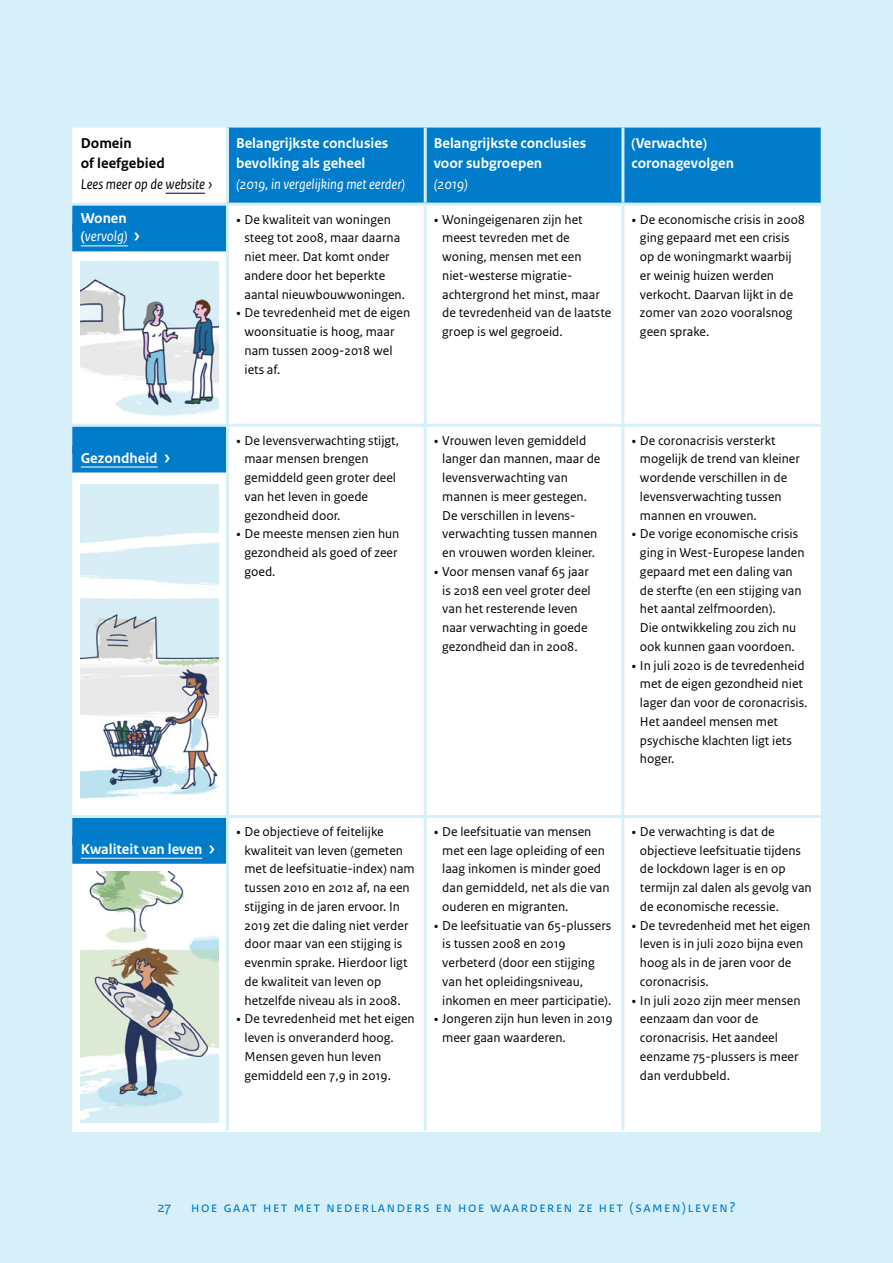
<style>
.page{position:relative;width:893px;height:1263px;background:#d6eff9}
.page>*{position:absolute;margin:0;border:0;box-sizing:border-box;transform-origin:0 0}
.A_10_RO_Broodtekst_S{font:700 15px/20.2px "Rijksoverheid Sans Text";color:#fff}
.t1{font:15px "Rijksoverheid Sans Text";letter-spacing:.105em;color:#007ccb}
.A_10_RO_Broodtekst_S-2{font:italic 15px/20.2px "Rijksoverheid Sans Text";color:#000}
.P_Tabel_kopje{font:700 15px "Rijksoverheid Sans Text";color:#fff}
.P_Tabel_kopje-2{font:italic 15px "Rijksoverheid Sans Text";color:#fff}
.P_12_RO_Opsomming_B{font:13.5px/18.8px "Rijksoverheid Sans Text";color:#000}
.s1{font-weight:700;font-style:normal}
.s2{font-weight:400;font-style:italic}
.s3{font-weight:700;font-style:normal;font-size:18px}
.s4{font-family:"Rijksoverheid Serif"}
.s5{font-size:18px}
</style>
<div class="page">
<div style="left:72px;top:128px;width:749px;height:1002px;background:#fff"></div>
<div style="left:229px;top:128px;width:592px;height:75px;background:#007ccb"></div>
<hr style="left:72px;top:1130px;width:155px;height:2px;background:#fff">
<hr style="left:227px;top:1130px;width:198px;height:2px;background:#fff">
<hr style="left:425px;top:1130px;width:198px;height:2px;background:#fff">
<hr style="left:623px;top:1130px;width:198px;height:2px;background:#fff">
<hr style="left:226px;top:128px;width:3px;height:75px;background:#d6eff9">
<hr style="left:424px;top:128px;width:3px;height:75px;background:#d6eff9">
<hr style="left:621px;top:128px;width:3px;height:75px;background:#d6eff9">
<hr style="left:72px;top:203px;width:155px;height:3px;background:#d6eff9">
<hr style="left:227px;top:203px;width:198px;height:3px;background:#d6eff9">
<hr style="left:425px;top:203px;width:198px;height:3px;background:#d6eff9">
<hr style="left:623px;top:203px;width:198px;height:3px;background:#d6eff9">
<hr style="left:226px;top:206px;width:3px;height:218px;background:#d6eff9">
<hr style="left:424px;top:206px;width:3px;height:218px;background:#d6eff9">
<hr style="left:621px;top:206px;width:3px;height:218px;background:#d6eff9">
<hr style="left:72px;top:424px;width:155px;height:3px;background:#d6eff9">
<hr style="left:227px;top:424px;width:198px;height:3px;background:#d6eff9">
<hr style="left:226px;top:427px;width:3px;height:388px;background:#d6eff9">
<hr style="left:425px;top:424px;width:198px;height:3px;background:#d6eff9">
<hr style="left:424px;top:427px;width:3px;height:388px;background:#d6eff9">
<hr style="left:623px;top:424px;width:198px;height:3px;background:#d6eff9">
<hr style="left:621px;top:427px;width:3px;height:388px;background:#d6eff9">
<hr style="left:72px;top:815px;width:155px;height:3px;background:#d6eff9">
<hr style="left:227px;top:815px;width:198px;height:3px;background:#d6eff9">
<hr style="left:226px;top:818px;width:3px;height:312px;background:#d6eff9">
<hr style="left:425px;top:815px;width:198px;height:3px;background:#d6eff9">
<hr style="left:424px;top:818px;width:3px;height:312px;background:#d6eff9">
<hr style="left:623px;top:815px;width:198px;height:3px;background:#d6eff9">
<hr style="left:621px;top:818px;width:3px;height:312px;background:#d6eff9">
<hr style="left:166px;top:193px;width:39px;height:1px;background:#000">
<div style="left:72px;top:206px;width:154px;height:27px;background:#007ccb"></div>
<div style="left:72px;top:224px;width:154px;height:27px;background:#007ccb"></div>
<hr style="left:81px;top:245px;width:47px;height:1px;background:#fff">
<div style="left:72px;top:427px;width:154px;height:27px;background:#007ccb"></div>
<div style="left:72px;top:445px;width:154px;height:27px;background:#007ccb"></div>
<hr style="left:81px;top:467px;width:77px;height:1px;background:#fff">
<div style="left:72px;top:818px;width:154px;height:27px;background:#007ccb"></div>
<div style="left:72px;top:837px;width:154px;height:27px;background:#007ccb"></div>
<hr style="left:81px;top:858px;width:121px;height:1px;background:#fff">
<img style="left:81px;top:261px;width:138px;height:162px">
<img style="left:81px;top:484px;width:138px;height:324px">
<img style="left:81px;top:872px;width:138px;height:251px">
<p class="A_10_RO_Broodtekst_S-2" style="left:81px;top:134px;width:134px"><span class="s1">Domein<br>of leefgebied<br></span>Lees meer op de website ›</p>
<p class="A_10_RO_Broodtekst_S" style="left:236px;top:133px;width:171px">Belangrijkste conclusies bevolking als geheel<br><span class="s2">(2019, in vergelijking met eerder)</span></p>
<p class="A_10_RO_Broodtekst_S" style="left:434px;top:133px;width:154px">Belangrijkste conclusies voor subgroepen<br><span class="s2">(2019)</span></p>
<p class="A_10_RO_Broodtekst_S" style="left:631px;top:133px;width:104px">(Verwachte) coronagevolgen</p>
<p class="P_Tabel_kopje" style="left:81px;top:209px;width:47px">Wonen</p>
<p class="P_Tabel_kopje-2" style="left:81px;top:228px;width:61px"><span class="s1">(</span>vervolg) <span class="s3">›</span></p>
<p class="P_12_RO_Opsomming_B" style="left:244px;top:210px;width:162px;text-indent:-9px"><span class="s4">•</span> De kwaliteit van woningen steeg tot 2008, maar daarna niet meer. Dat komt onder andere door het beperkte aantal nieuwbouwwoningen.</p>
<p class="P_12_RO_Opsomming_B" style="left:244px;top:304px;width:167px;text-indent:-9px"><span class="s4">•</span> De tevredenheid met de eigen woonsituatie is hoog, maar nam tussen 2009-2018 wel iets af.</p>
<p class="P_12_RO_Opsomming_B" style="left:442px;top:210px;width:171px;text-indent:-9px"><span class="s4">•</span> Woningeigenaren zijn het meest tevreden met de woning, mensen met een niet-westerse migratie&shy;achtergrond het minst, maar de tevredenheid van de laatste groep is wel gegroeid.</p>
<p class="P_12_RO_Opsomming_B" style="left:640px;top:210px;width:167px;text-indent:-9px"><span class="s4">•</span> De economische crisis in 2008 ging gepaard met een crisis op de woningmarkt waarbij er weinig huizen werden verkocht. Daarvan lijkt in de zomer van 2020 vooralsnog geen sprake.</p>
<p class="P_Tabel_kopje" style="left:81px;top:449px;width:91px">Gezondheid <span class="s5">›</span></p>
<p class="P_12_RO_Opsomming_B" style="left:244px;top:431px;width:156px;text-indent:-9px"><span class="s4">•</span> De levensverwachting stijgt, maar mensen brengen gemiddeld geen groter deel van het leven in goede gezondheid door.</p>
<p class="P_12_RO_Opsomming_B" style="left:244px;top:525px;width:156px;text-indent:-9px"><span class="s4">•</span> De meeste mensen zien hun gezondheid als goed of zeer goed.</p>
<p class="P_12_RO_Opsomming_B" style="left:442px;top:431px;width:160px;text-indent:-9px"><span class="s4">•</span> Vrouwen leven gemiddeld langer dan mannen, maar de levensverwachting van mannen is meer gestegen.<br>De verschillen in levens&shy;verwachting tussen mannen en vrouwen worden kleiner.</p>
<p class="P_12_RO_Opsomming_B" style="left:442px;top:562px;width:150px;text-indent:-9px"><span class="s4">•</span> Voor mensen vanaf 65 jaar is 2018 een veel groter deel van het resterende leven naar verwachting in goede gezondheid dan in 2008.</p>
<p class="P_12_RO_Opsomming_B" style="left:640px;top:431px;width:161px;text-indent:-9px"><span class="s4">•</span> De coronacrisis versterkt mogelijk de trend van kleiner wordende verschillen in de levensverwachting tussen mannen en vrouwen.</p>
<p class="P_12_RO_Opsomming_B" style="left:640px;top:525px;width:166px;text-indent:-9px"><span class="s4">•</span> De vorige economische crisis ging in West-Europese landen gepaard met een daling van de sterfte (en een stijging van het aantal zelfmoorden).<br>Die ontwikkeling zou zich nu ook kunnen gaan voordoen.</p>
<p class="P_12_RO_Opsomming_B" style="left:640px;top:656px;width:169px;text-indent:-9px"><span class="s4">•</span> In juli 2020 is de tevredenheid met de eigen gezondheid niet lager dan voor de coronacrisis.<br>Het aandeel mensen met psychische klachten ligt iets hoger.</p>
<p class="P_Tabel_kopje" style="left:81px;top:840px;width:136px">Kwaliteit van leven <span class="s5">›</span></p>
<p class="P_12_RO_Opsomming_B" style="left:244px;top:822px;width:172px;text-indent:-9px"><span class="s4">•</span> De objectieve of feitelijke kwaliteit van leven (gemeten met de leefsituatie-index) nam tussen 2010 en 2012 af, na een stijging in de jaren ervoor. In<br>2019 zet die daling niet verder door maar van een stijging is evenmin sprake. Hierdoor ligt de kwaliteit van leven op hetzelfde niveau als in 2008.</p>
<p class="P_12_RO_Opsomming_B" style="left:244px;top:1010px;width:172px;text-indent:-9px"><span class="s4">•</span> De tevredenheid met het eigen leven is onveranderd hoog.<br>Mensen geven hun leven gemiddeld een 7,9 in 2019.</p>
<p class="P_12_RO_Opsomming_B" style="left:442px;top:822px;width:169px;text-indent:-9px"><span class="s4">•</span> De leefsituatie van mensen met een lage opleiding of een laag inkomen is minder goed dan gemiddeld, net als die van ouderen en migranten.</p>
<p class="P_12_RO_Opsomming_B" style="left:442px;top:916px;width:171px;text-indent:-9px"><span class="s4">•</span> De leefsituatie van 65-plussers is tussen 2008 en 2019 verbeterd (door een stijging van het opleidingsniveau, inkomen en meer participatie).</p>
<p class="P_12_RO_Opsomming_B" style="left:442px;top:1010px;width:172px;text-indent:-9px"><span class="s4">•</span> Jongeren zijn hun leven in 2019 meer gaan waarderen.</p>
<p class="P_12_RO_Opsomming_B" style="left:640px;top:822px;width:173px;text-indent:-9px"><span class="s4">•</span> De verwachting is dat de objectieve leefsituatie tijdens de lockdown lager is en op termijn zal dalen als gevolg van de economische recessie.</p>
<p class="P_12_RO_Opsomming_B" style="left:640px;top:916px;width:172px;text-indent:-9px"><span class="s4">•</span> De tevredenheid met het eigen leven is in juli 2020 bijna even hoog als in de jaren voor de coronacrisis.</p>
<p class="P_12_RO_Opsomming_B" style="left:640px;top:991px;width:162px;text-indent:-9px"><span class="s4">•</span> In juli 2020 zijn meer mensen eenzaam dan voor de coronacrisis. Het aandeel eenzame 75-plussers is meer dan verdubbeld.</p>
<p class="t1" style="left:157px;top:1198px;width:16px">27</p>
<p class="t1" style="left:191px;top:1198px;width:546px">hoe gaat het met nederlanders en hoe waarderen ze het (samen)leven?</p>
</div>
